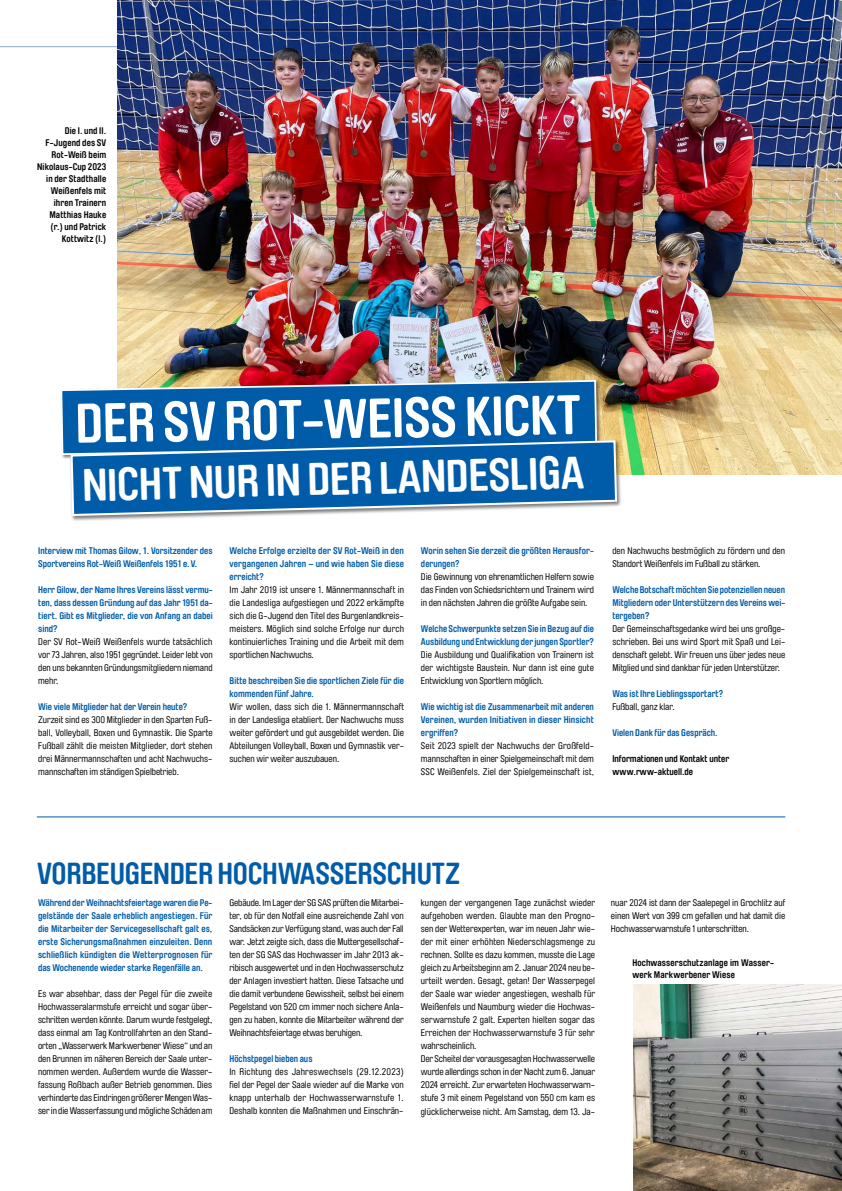
<style>
.page{position:relative;width:842px;height:1191px;background:#fff}
.page>*{position:absolute;margin:0;border:0;box-sizing:border-box;transform-origin:0 0}
.t1{font:700 54.9px "Brauer Neue Std";color:#fff}
.t2{font:700 45px "Brauer Neue Std";color:#fff}
.t3{font:700 30px "Brauer Neue Std";letter-spacing:-.01em;color:#005ca9}
.t4{font:700 9.6px/13px "Brauer Neue Std";color:#005ca9;text-align:justify}
.t5{font:9.5px/13px "Brauer Neue Std";letter-spacing:-.005em;color:#000;text-align:justify}
.t6{font:700 9.5px/13px "Brauer Neue Std";letter-spacing:-.005em;color:#005ca9;text-align:justify}
.t7{font:700 9.5px/12px "Brauer Neue Std";letter-spacing:.01em;color:#000}
</style>
<div class="page">
<hr style="left:0;top:46px;width:785px;height:1px;background:#8ca5d6">
<hr style="left:37px;top:816px;width:748px;height:1px;background:#005ca9">
<img style="left:634px;top:985px;width:208px;height:206px">
<img style="left:118px;top:0;width:724px;height:475px">
<svg style="left:62px;top:379px;width:536px;height:77px;background:#1d68a8"></svg>
<div style="left:70px;top:439px;width:552px;height:82px;background:#000;opacity:.5"></div>
<svg style="left:70px;top:439px;width:548px;height:78px;background:#2672b2"></svg>
<p class="t7" style="left:37px;top:125px;width:71px;text-align:right">Die I. und II.<br>F-Jugend des SV<br>Rot-Weiß beim<br>Nikolaus-Cup 2023 in der Stadthalle<br>Weißenfels mit ihren Trainern<br>Matthias Hauke (r.) und Patrick<br>Kottwitz (l.)</p>
<h1 class="t1" style="left:75px;top:392px;width:508px;rotate:-1deg">DER SV ROT-WEISS KICKT</h1>
<h2 class="t2" style="left:82px;top:457px;width:504px;rotate:-1deg">NICHT NUR IN DER LANDESLIGA</h2>
<p class="t6" style="left:38px;top:544px;width:176px">Interview mit Thomas Gilow, 1. Vorsitzender des<br>Sportvereins Rot-Weiß Weißenfels 1951 e.V.</p>
<p class="t6" style="left:38px;top:583px;width:176px">Herr Gilow, der Name Ihres Vereins lässt vermu&shy;ten, dass dessen Gründung auf das Jahr 1951 da&shy;tiert. Gibt es Mitglieder, die von Anfang an dabei sind?</p>
<p class="t5" style="left:38px;top:635px;width:176px">Der SV Rot-Weiß Weißenfels wurde tatsächlich vor 73 Jahren, also 1951 gegründet. Leider lebt von den uns bekannten Gründungsmitgliedern niemand mehr.</p>
<p class="t6" style="left:38px;top:700px;width:151px">Wie viele Mitglieder hat der Verein heute?</p>
<p class="t5" style="left:38px;top:713px;width:176px">Zurzeit sind es 300 Mitglieder in den Sparten Fuß&shy;ball, Volleyball, Boxen und Gymnastik. Die Sparte Fußball zählt die meisten Mitglieder, dort stehen drei Männermannschaften und acht Nachwuchs&shy;mannschaften im ständigen Spielbetrieb.</p>
<p class="t4" style="left:230px;top:544px;width:176px">Welche Erfolge erzielte der SV Rot-Weiß in den vergangenen Jahren – und wie haben Sie diese erreicht?</p>
<p class="t5" style="left:230px;top:583px;width:176px">Im Jahr 2019 ist unsere 1. Männermannschaft in die Landesliga aufgestiegen und 2022 erkämpfte sich die G-Jugend den Titel des Burgenlandkreis&shy;meisters. Möglich sind solche Erfolge nur durch kontinuierliches Training und die Arbeit mit dem sportlichen Nachwuchs.</p>
<p class="t4" style="left:230px;top:674px;width:176px">Bitte beschreiben Sie die sportlichen Ziele für die kommenden fünf Jahre.</p>
<p class="t5" style="left:230px;top:700px;width:176px">Wir wollen, dass sich die 1. Männermannschaft in der Landesliga etabliert. Der Nachwuchs muss weiter gefördert und gut ausgebildet werden. Die Abteilungen Volleyball, Boxen und Gymnastik ver&shy;suchen wir weiter auszubauen.</p>
<p class="t4" style="left:421px;top:544px;width:174px">Worin sehen Sie derzeit die größten Herausfor&shy;derungen?</p>
<p class="t5" style="left:421px;top:570px;width:174px">Die Gewinnung von ehrenamtlichen Helfern sowie das Finden von Schiedsrichtern und Trainern wird in den nächsten Jahren die größte Aufgabe sein.</p>
<p class="t4" style="left:421px;top:622px;width:174px">Welche Schwerpunkte setzen Sie in Bezug auf die<br>Ausbildung und Entwicklung der jungen Sportler?</p>
<p class="t5" style="left:421px;top:648px;width:174px">Die Ausbildung und Qualifikation von Trainern ist der wichtigste Baustein. Nur dann ist eine gute Entwicklung von Sportlern möglich.</p>
<p class="t4" style="left:421px;top:700px;width:174px">Wie wichtig ist die Zusammenarbeit mit anderen Vereinen, wurden Initiativen in dieser Hinsicht ergriffen?</p>
<p class="t5" style="left:421px;top:739px;width:174px">Seit 2023 spielt der Nachwuchs der Großfeld&shy;mannschaften in einer Spielgemeinschaft mit dem SSC Weißenfels. Ziel der Spielgemeinschaft ist,</p>
<p class="t5" style="left:612px;top:544px;width:174px">den Nachwuchs bestmöglich zu fördern und den<br>Standort Weißenfels im Fußball zu stärken.</p>
<p class="t4" style="left:612px;top:583px;width:174px">Welche Botschaft möchten Sie potenziellen neuen Mitgliedern oder Unterstützern des Vereins wei&shy;tergeben?</p>
<p class="t5" style="left:612px;top:622px;width:175px">Der Gemeinschaftsgedanke wird bei uns großge&shy;schrieben. Bei uns wird Sport mit Spaß und Lei&shy;denschaft gelebt. Wir freuen uns über jedes neue Mitglied und sind dankbar für jeden Unterstützer.</p>
<p class="t4" style="left:612px;top:687px;width:112px">Was ist Ihre Lieblingssportart?</p>
<p class="t5" style="left:612px;top:700px;width:64px">Fußball, ganz klar.</p>
<p class="t4" style="left:612px;top:726px;width:107px">Vielen Dank für das Gespräch.</p>
<p class="t7" style="left:612px;top:752px;width:118px;line-height:13px">Informationen und Kontakt unter www.rww-aktuell.de</p>
<h3 class="t3" style="left:37px;top:856px;width:425px">VORBEUGENDER HOCHWASSERSCHUTZ</h3>
<p class="t6" style="left:38px;top:896px;width:176px">Während der Weihnachtsfeiertage waren die Pe&shy;gelstände der Saale erheblich angestiegen. Für die Mitarbeiter der Servicegesellschaft galt es, erste Sicherungsmaßnahmen einzuleiten. Denn schließlich kündigten die Wetterprognosen für das Wochenende wieder starke Regenfälle an.</p>
<p class="t5" style="left:38px;top:987px;width:176px">Es war absehbar, dass der Pegel für die zweite Hochwasseralarmstufe erreicht und sogar über&shy;schritten werden könnte. Darum wurde festgelegt, dass einmal am Tag Kontrollfahrten an den Stand&shy;orten „Wasserwerk Markwerbener Wiese“ und an den Brunnen im näheren Bereich der Saale unter&shy;nommen werden. Außerdem wurde die Wasser&shy;fassung Roßbach außer Betrieb genommen. Dies verhinderte das Eindringen größerer Mengen Was&shy;ser in die Wasserfassung und mögliche Schäden am</p>
<p class="t5" style="left:229px;top:896px;width:176px">Gebäude. Im Lager der SG SAS prüften die Mitarbei&shy;ter, ob für den Notfall eine ausreichende Zahl von Sandsäcken zur Verfügung stand, was auch der Fall war. Jetzt zeigte sich, dass die Muttergesellschaf&shy;ten der SG SAS das Hochwasser im Jahr 2013 ak&shy;ribisch ausgewertet und in den Hochwasserschutz der Anlagen investiert hatten. Diese Tatsache und die damit verbundene Gewissheit, selbst bei einem Pegelstand von 520 cm immer noch sichere Anla&shy;gen zu haben, konnte die Mitarbeiter während der Weihnachtsfeiertage etwas beruhigen.</p>
<p class="t4" style="left:229px;top:1052px;width:85px">Höchstpegel bieben aus</p>
<p class="t5" style="left:229px;top:1065px;width:176px">In Richtung des Jahreswechsels (29.12.2023) fiel der Pegel der Saale wieder auf die Marke von knapp unterhalb der Hochwasserwarnstufe 1.<br>Deshalb konnten die Maßnahmen und Einschrän-</p>
<p class="t5" style="left:421px;top:896px;width:176px;text-align:left">kungen der vergangenen Tage zunächst wieder aufgehoben werden. Glaubte man den Progno&shy;sen der Wetterexperten, war im neuen Jahr wie&shy;der mit einer erhöhten Niederschlagsmenge zu rechnen. Sollte es dazu kommen, musste die Lage gleich zu Arbeitsbeginn am 2. Januar 2024 neu be&shy;urteilt werden. Gesagt, getan! Der Wasserpegel der Saale war wieder angestiegen, weshalb für Weißenfels und Naumburg wieder die Hochwas&shy;serwarnstufe 2 galt. Experten hielten sogar das Erreichen der Hochwasserwarnstufe 3 für sehr wahrscheinlich.<br>Der Scheitel der vorausgesagten Hochwasserwelle wurde allerdings schon in der Nacht zum 6. Januar 2024 erreicht. Zur erwarteten Hochwasserwarn&shy;stufe 3 mit einem Pegelstand von 550 cm kam es glücklicherweise nicht. Am Samstag, dem 13. Ja-</p>
<p class="t5" style="left:611px;top:896px;width:176px">nuar 2024 ist dann der Saalepegel in Grochlitz auf einen Wert von 399 cm gefallen und hat damit die Hochwasserwarnstufe 1 unterschritten.</p>
<p class="t7" style="left:632px;top:957px;width:143px">Hochwasserschutzanlage im Wasser&shy;werk Markwerbener Wiese</p>
</div>
